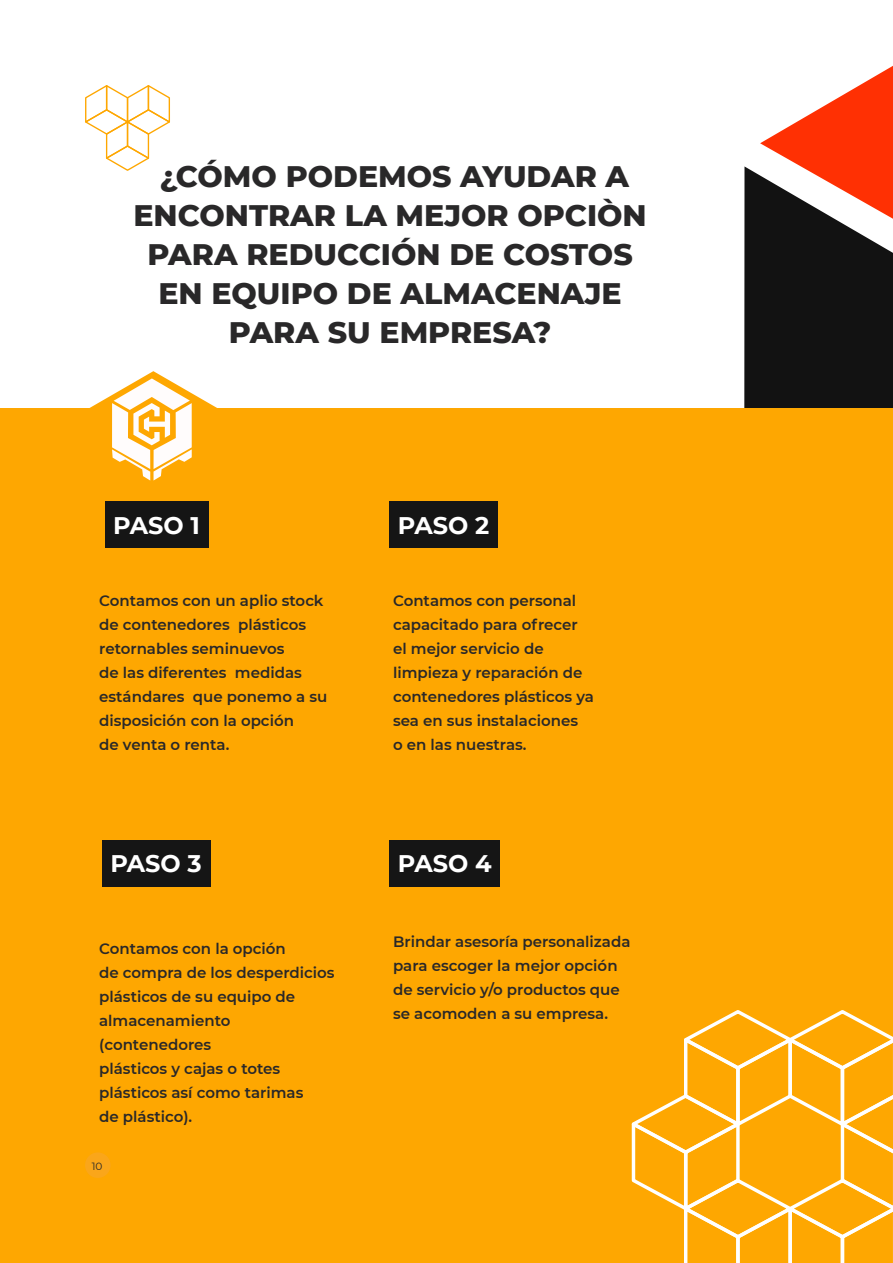
<style>
.page{position:relative;width:893px;height:1263px;background:#fff}
.page>*{position:absolute;margin:0;border:0;box-sizing:border-box;transform-origin:0 0}
.t1{font:800 30.3px/39px "Montserrat";color:#292829;text-align:center}
.t2{font:700 24px "Montserrat";color:#fff}
.t3{font:600 15px/24px "Montserrat";color:#292829}
.t4{font:10.5px "Montserrat";color:#292829}
</style>
<div class="page">
<div style="left:744px;top:166px;width:149px;height:242px;background:#121212"></div>
<svg style="left:760px;top:66px;width:133px;height:153px"></svg>
<div style="left:0;top:408px;width:893px;height:855px;background:#fea701"></div>
<svg style="left:631px;top:1010px;width:262px;height:253px"></svg>
<div style="left:389px;top:502px;width:109px;height:46px;background:#151515"></div>
<div style="left:102px;top:840px;width:108px;height:47px;background:#151515"></div>
<div style="left:389px;top:840px;width:111px;height:47px;background:#151515"></div>
<svg style="left:85px;top:85px;width:85px;height:86px"></svg>
<svg style="left:89px;top:371px;width:128px;height:177px"></svg>
<div style="left:85px;top:1152px;width:26px;height:26px;background:#faa61a;border-radius:50%"></div>
<h1 class="t1" style="left:133px;top:155px;width:515px">¿CÓMO PODEMOS AYUDAR A<br>ENCONTRAR LA MEJOR OPCIÒN<br>PARA REDUCCIÓN DE COSTOS<br>EN EQUIPO DE ALMACENAJE<br>PARA SU EMPRESA?</h1>
<h2 class="t2" style="left:113px;top:508px;width:88px">PASO 1</h2>
<h2 class="t2" style="left:398px;top:508px;width:93px">PASO 2</h2>
<p class="t3" style="left:99px;top:588px;width:230px">Contamos con un aplio stock de contenedores plásticos retornables seminuevos<br>de las diferentes medidas estándares que ponemo a su disposición con la opción<br>de venta o renta.</p>
<p class="t3" style="left:393px;top:588px;width:202px">Contamos con personal capacitado para ofrecer el mejor servicio de limpieza y reparación de contenedores plásticos ya sea en sus instalaciones<br>o en las nuestras.</p>
<h2 class="t2" style="left:110px;top:846px;width:93px">PASO 3</h2>
<h2 class="t2" style="left:398px;top:846px;width:95px">PASO 4</h2>
<p class="t3" style="left:99px;top:936px;width:237px">Contamos con la opción<br>de compra de los desperdicios plásticos de su equipo de almacenamiento (contenedores<br>plásticos y cajas o totes plásticos así como tarimas<br>de plástico).</p>
<p class="t3" style="left:393px;top:928px;width:239px">Brindar asesoría personalizada para escoger la mejor opción de servicio y/o productos que se acomoden a su empresa.</p>
<p class="t4" style="left:92px;top:1159px;width:12px">10</p>
</div>
